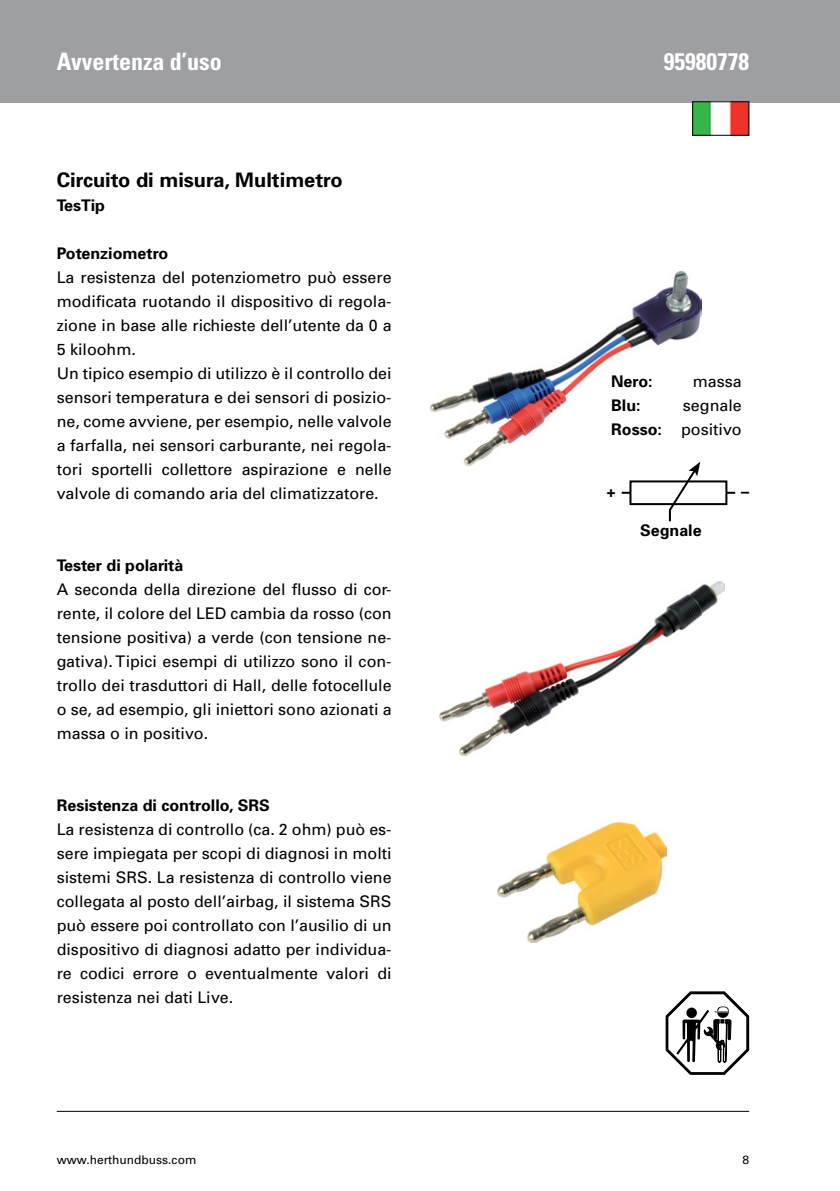
<style>
.page{position:relative;width:840px;height:1191px;background:#fff}
.page>*{position:absolute;margin:0;border:0;box-sizing:border-box;transform-origin:0 0}
.t1{font:700 condensed 24px "Univers";color:#fff}
.t2{font:700 20px "Univers";color:#000}
.t3{font:16px/24px "Univers";color:#000;text-align:justify}
.t4{font:700 16px "Univers";color:#000}
.t5{font:12px "Univers";color:#000}
.s1{font-weight:700}
</style>
<div class="page">
<div style="left:0;top:0;width:839px;height:102px;background:#9d9fa2"></div>
<hr style="left:57px;top:1111px;width:691px;height:1px;background:#000">
<img style="left:694px;top:103px;width:52px;height:30px">
<svg style="left:665px;top:991px;width:83px;height:83px"></svg>
<img style="left:439px;top:581px;width:284px;height:174px">
<img style="left:497px;top:822px;width:168px;height:120px">
<img style="left:430px;top:271px;width:270px;height:195px">
<hr style="left:621px;top:492px;width:113px;height:2px;background:#000">
<div style="left:630px;top:481px;width:96px;height:23px;background:#fff"></div>
<div style="left:629px;top:480px;width:98px;height:25px;border:2px solid #000"></div>
<svg style="left:667px;top:462px;width:33px;height:60px"></svg>
<h1 class="t1" style="left:57px;top:47px;width:166px">Avvertenza d’uso</h1>
<h1 class="t1" style="left:663px;top:47px;width:87px">95980778</h1>
<p class="t2" style="left:57px;top:167px;width:287px">Circuito di misura, Multimetro</p>
<p class="t4" style="left:57px;top:195px;width:50px">TesTip</p>
<p class="t4" style="left:57px;top:243px;width:113px">Potenziometro</p>
<p class="t3" style="left:57px;top:265px;width:336px;text-align:left">La resistenza del potenziometro può essere modificata ruotando il dispositivo di regola&shy;zione in base alle richieste dell’utente da 0 a 5 kiloohm.<br>Un tipico esempio di utilizzo è il controllo dei sensori temperatura e dei sensori di posizio&shy;ne, come avviene, per esempio, nelle valvole a farfalla, nei sensori carburante, nei regola&shy;tori sportelli collettore aspirazione e nelle valvole di comando aria del climatizzatore.</p>
<p class="t4" style="left:57px;top:555px;width:128px">Tester di polarità</p>
<p class="t3" style="left:57px;top:577px;width:336px">A seconda della direzione del flusso di cor&shy;rente, il colore del LED cambia da rosso (con tensione positiva) a verde (con tensione ne&shy;gativa). Tipici esempi di utilizzo sono il con&shy;trollo dei trasduttori di Hall, delle fotocellule o se, ad esempio, gli iniettori sono azionati a massa o in positivo.</p>
<p class="t4" style="left:57px;top:795px;width:214px">Resistenza di controllo, SRS</p>
<p class="t3" style="left:57px;top:817px;width:336px">La resistenza di controllo (ca. 2 ohm) può es&shy;sere impiegata per scopi di diagnosi in molti sistemi SRS. La resistenza di controllo viene collegata al posto dell’airbag, il sistema SRS può essere poi controllato con l’ausilio di un dispositivo di diagnosi adatto per individua&shy;re codici errore o eventualmente valori di resistenza nei dati Live.</p>
<p class="t4" style="left:611px;top:371px;width:43px">Nero:</p>
<p class="t3" style="left:692px;top:369px;width:50px">massa</p>
<p class="t4" style="left:611px;top:395px;width:31px">Blu:</p>
<p class="t3" style="left:611px;top:393px;width:132px;text-align:right">segnale<br><span class="s1">Rosso:</span> positivo</p>
<p class="t4" style="left:606px;top:481px;width:11px">+</p>
<p class="t4" style="left:740px;top:481px;width:9px">–</p>
<p class="t4" style="left:639px;top:520px;width:63px">Segnale</p>
<p class="t5" style="left:57px;top:1152px;width:141px">www.herthundbuss.com</p>
<p class="t5" style="left:742px;top:1152px;width:8px">8</p>
</div>
